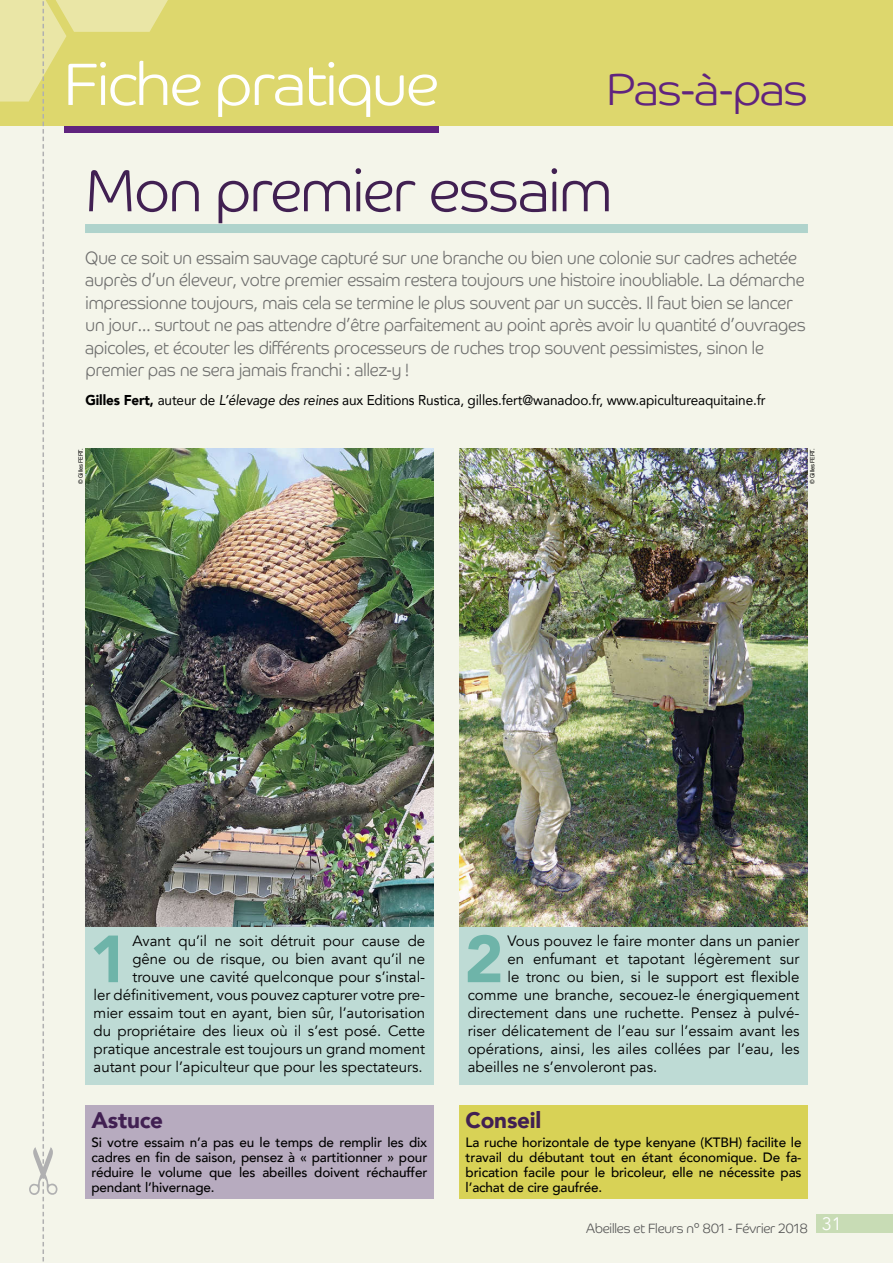
<style>
.page{position:relative;width:893px;height:1263px;background:#fff}
.page>*{position:absolute;margin:0;border:0;box-sizing:border-box;transform-origin:0 0}
.t1{font:900 65.85px "Avenir";color:#6eb4a9}
.t2{font:300 60px "Co Headline";letter-spacing:-.015em;color:#412052;scale:.95 1}
.t3{font:300 60px "Co Headline";letter-spacing:-.02em;color:#fff}
.t4{font:300 45px "Co Headline";letter-spacing:-.025em;color:#60247e}
.t5{font:900 22.5px "Avenir";letter-spacing:-.01em;color:#412052}
.t6{font:300 18px/22.5px "Co Headline";color:#6e6e6d;scale:.9 1}
.t7{font:15px/18px "Avenir";color:#000;text-align:right}
.t8{font:14.25px "Avenir";letter-spacing:-.01em;color:#000;scale:.95 1}
.t9{font:500 13.5px/15px "Avenir";letter-spacing:-.01em;color:#000;text-align:justify}
.t10{font:300 13.5px "Co Headline";letter-spacing:-.01em;color:#565656;scale:.95 1}
.t11{font:6px "Helvetica Neue";letter-spacing:-.02em;color:#000;scale:.95 1}
.s1{font-weight:900}
.s2{font-style:italic}
</style>
<div class="page">
<div style="left:0;top:125px;width:893px;height:1138px;background:#f4f5ea"></div>
<div style="left:64px;top:117px;width:374px;height:16px;background:#60247e"></div>
<div style="left:0;top:0;width:893px;height:125px;background:#ddd76d"></div>
<svg style="left:0;top:0;width:180px;height:1262px"></svg>
<div style="left:85px;top:224px;width:723px;height:9px;background:#afd3cc"></div>
<img style="left:459px;top:449px;width:349px;height:478px">
<div style="left:459px;top:927px;width:349px;height:157px;background:#bedbd5"></div>
<img style="left:85px;top:449px;width:349px;height:478px">
<div style="left:85px;top:927px;width:349px;height:157px;background:#bedbd5"></div>
<div style="left:459px;top:1106px;width:349px;height:93px;background:#d8d256"></div>
<div style="left:85px;top:1106px;width:349px;height:93px;background:#b7abbf"></div>
<div style="left:816px;top:1214px;width:77px;height:19px;background:#c8dcb5"></div>
<h2 class="t3" style="left:64px;top:48px;width:376px">Fiche pratique</h2>
<h3 class="t4" style="left:607px;top:63px;width:203px">Pas-à-pas</h3>
<h2 class="t2" style="left:85px;top:155px;width:556px">Mon premier essaim</h2>
<p class="t6" style="left:85px;top:246px;width:802px">Que ce soit un essaim sauvage capturé sur une branche ou bien une colonie sur cadres achetée auprès d’un éleveur, votre premier essaim restera toujours une histoire inoubliable. La démarche impressionne toujours, mais cela se termine le plus souvent par un succès. Il faut bien se lancer un jour... surtout ne pas attendre d’être parfaitement au point après avoir lu quantité d’ouvrages apicoles, et écouter les différents processeurs de ruches trop souvent pessimistes, sinon le premier pas ne sera jamais franchi : allez-y !</p>
<p class="t8" style="left:86px;top:388px;width:717px"><span class="s1">Gilles Fert,</span> auteur de <span class="s2">L’élevage des reines</span> aux Editions Rustica, gilles.fert@wanadoo.fr, www.apicultureaquitaine.fr</p>
<p class="t11" style="left:76px;top:484px;width:38px;rotate:-90deg">© Gilles FERT.</p>
<p class="t11" style="left:808px;top:484px;width:38px;rotate:-90deg">© Gilles FERT.</p>
<p class="t7" style="left:94px;top:932px;width:333px">Avant qu’il ne soit détruit pour cause de<br>gêne ou de risque, ou bien avant qu’il ne trouve une cavité quelconque pour s’instal-<br>ler définitivement, vous pouvez capturer votre pre&shy;mier essaim tout en ayant, bien sûr, l’autorisation du propriétaire des lieux où il s’est posé. Cette pratique ancestrale est toujours un grand moment autant pour l’apiculteur que pour les spectateurs.</p>
<h1 class="t1" style="left:90px;top:903px;width:40px">1</h1>
<h3 class="t5" style="left:91px;top:1101px;width:73px">Astuce</h3>
<p class="t9" style="left:91px;top:1134px;width:337px">Si votre essaim n’a pas eu le temps de remplir les dix cadres en fin de saison, pensez à « partitionner » pour réduire le volume que les abeilles doivent réchauffer pendant l’hivernage.</p>
<h1 class="t1" style="left:464px;top:903px;width:40px">2</h1>
<p class="t7" style="left:507px;top:932px;width:293px">Vous pouvez le faire monter dans un panier</p>
<p class="t7" style="left:507px;top:950px;width:293px">en enfumant et tapotant légèrement sur</p>
<p class="t7" style="left:507px;top:968px;width:293px">le tronc ou bien, si le support est flexible</p>
<p class="t7" style="left:468px;top:986px;width:333px">comme une branche, secouez-le énergiquement</p>
<p class="t7" style="left:468px;top:1004px;width:333px">directement dans une ruchette. Pensez à pulvé-</p>
<p class="t7" style="left:468px;top:1022px;width:333px">riser délicatement de l’eau sur l’essaim avant les</p>
<p class="t7" style="left:468px;top:1040px;width:333px">opérations, ainsi, les ailes collées par l’eau, les</p>
<p class="t7" style="left:468px;top:1058px;width:191px">abeilles ne s’envoleront pas.</p>
<h3 class="t5" style="left:466px;top:1101px;width:77px">Conseil</h3>
<p class="t9" style="left:466px;top:1134px;width:337px">La ruche horizontale de type kenyane (KTBH) facilite le travail du débutant tout en étant économique. De fa&shy;brication facile pour le bricoleur, elle ne nécessite pas l’achat de cire gaufrée.</p>
<p class="t10" style="left:586px;top:1220px;width:271px">Abeilles et Fleurs n° 801 - Février 2018 <sup>31</sup></p>
</div>
